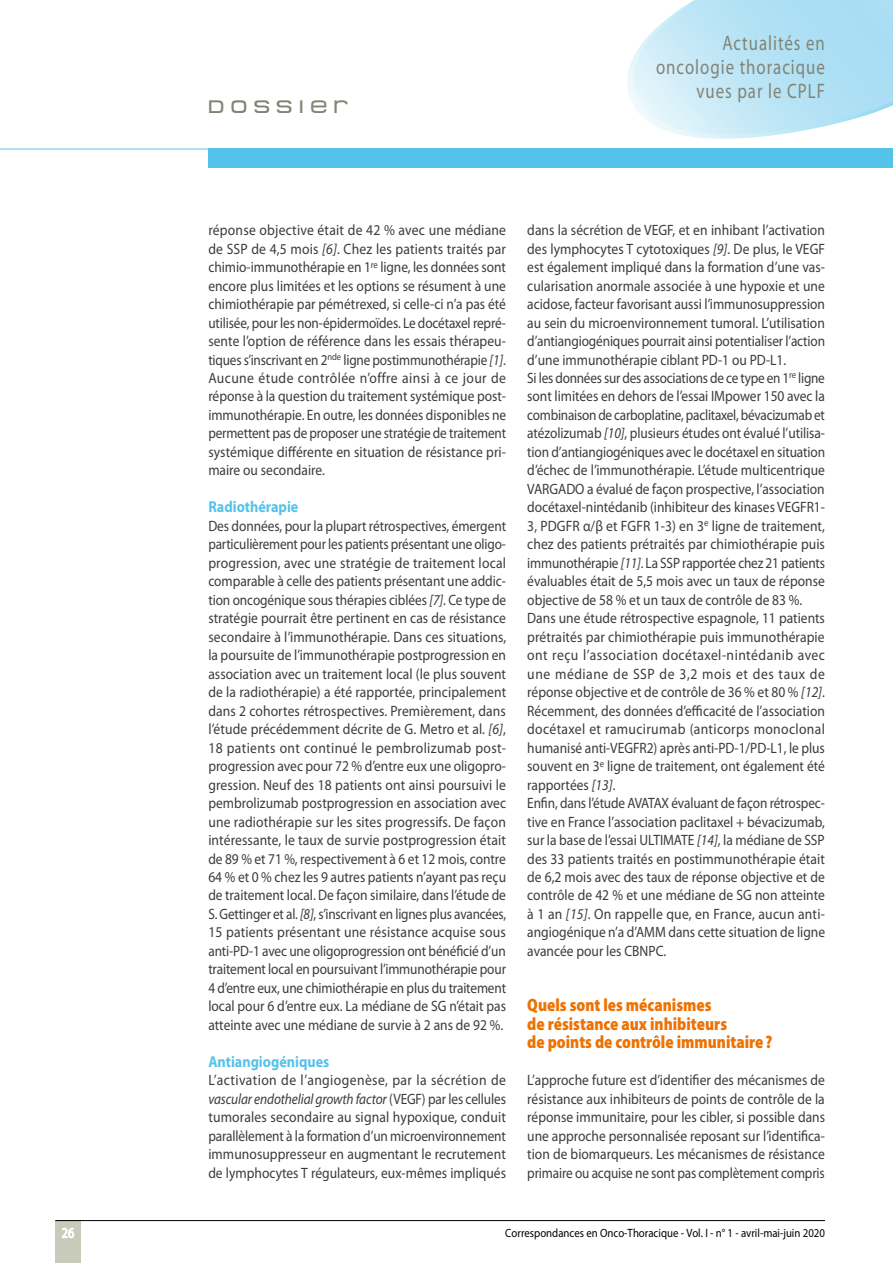
<style>
.page{position:relative;width:893px;height:1263px;background:#fff}
.page>*{position:absolute;margin:0;border:0;box-sizing:border-box;transform-origin:0 0}
.t1{font:21px/24px "Myriad Pro";letter-spacing:.06em;color:#828375;text-align:right;scale:.8 1}
.t2{font:900 semi-condensed 18px/18.5px "Myriad Pro";color:#ee7203;scale:.9 1}
.t3{font:18px "Metro DF";letter-spacing:.35em;color:#828375}
.t4{font:700 15.75px "Myriad Pro";color:#54c3e9;scale:.9 1}
.t5{font:15px/18.5px "Myriad Pro";color:#3c3c3b;scale:.9 1}
.t6{font:15px/18.5px "Myriad Pro";color:#3c3c3b;text-align:justify;scale:.89 1}
.t7{font:15px/18.5px "Myriad Pro";color:#3c3c3b;text-align:justify;scale:.91 1}
.t8{font:12px "Myriad Pro";color:#000;scale:.9 1}
.s1{font-style:italic}
</style>
<div class="page">
<div style="left:55px;top:1220px;width:26px;height:43px;background:#c8caba"></div>
<svg style="left:61px;top:1227px;width:13px;height:11px"></svg>
<hr style="left:55px;top:1220px;width:770px;height:1px;background:#000">
<div style="left:208px;top:149px;width:685px;height:19px;background:#54c3e9"></div>
<hr style="left:0;top:149px;width:893px;height:1px;background:#54c3e9">
<svg style="left:627px;top:0;width:266px;height:139px;background:#c5e8f6"></svg>
<p class="t3" style="left:208px;top:96px;width:142px">DOSSIER</p>
<h1 class="t1" style="left:656px;top:31px;width:213px">Actualités en oncologie thoracique vues par le CPLF</h1>
<p class="t7" style="left:208px;top:221px;width:329px">réponse objective était de 42 % avec une médiane de SSP de 4,5 mois <span class="s1">[6]</span>. Chez les patients traités par chimio-immunothérapie en 1<sup>re</sup> ligne, les données sont encore plus limitées et les options se résument à une chimiothérapie par pémétrexed, si celle-ci n’a pas été utilisée, pour les non-épidermoïdes. Le docétaxel repré&shy;sente l’option de référence dans les essais thérapeu&shy;tiques s’inscrivant en 2<sup>nde</sup> ligne postimmunothérapie <span class="s1">[1]</span>.<br>Aucune étude contrôlée n’offre ainsi à ce jour de réponse à la question du traitement systémique post&shy;immunothérapie. En outre, les données disponibles ne permettent pas de proposer une stratégie de traitement systémique différente en situation de résistance pri&shy;maire ou secondaire.</p>
<p class="t4" style="left:208px;top:498px;width:102px">Radiothérapie</p>
<p class="t6" style="left:208px;top:517px;width:336px">Des données, pour la plupart rétrospectives, émergent particulièrement pour les patients présentant une oligo&shy;progression, avec une stratégie de traitement local comparable à celle des patients présentant une addic&shy;tion oncogénique sous thérapies ciblées <span class="s1">[7]</span>. Ce type de stratégie pourrait être pertinent en cas de résistance secondaire à l’immunothérapie. Dans ces situations, la poursuite de l’immunothérapie postprogression en association avec un traitement local (le plus souvent de la radiothérapie) a été rapportée, principalement dans 2 cohortes rétrospectives. Premièrement, dans l’étude précédemment décrite de G. Metro et al. <span class="s1">[6]</span>, 18 patients ont continué le pembrolizumab post&shy;progression avec pour 72 % d’entre eux une oligopro&shy;gression. Neuf des 18 patients ont ainsi poursuivi le pembrolizumab postprogression en association avec une radiothérapie sur les sites progressifs. De façon intéressante, le taux de survie postprogression était de 89 % et 71 %, respectivement à 6 et 12 mois, contre 64 % et 0 % chez les 9 autres patients n’ayant pas reçu de traitement local. De façon similaire, dans l’étude de S. Gettinger et al. <span class="s1">[8]</span>, s’inscrivant en lignes plus avancées, 15 patients présentant une résistance acquise sous anti-PD-1 avec une oligoprogression ont bénéficié d’un traitement local en poursuivant l’immunothérapie pour 4 d’entre eux, une chimiothérapie en plus du traitement local pour 6 d’entre eux. La médiane de SG n’était pas atteinte avec une médiane de survie à 2 ans de 92 %.</p>
<p class="t4" style="left:208px;top:1053px;width:136px">Antiangiogéniques</p>
<p class="t7" style="left:208px;top:1071px;width:329px">L’activation de l’angiogenèse, par la sécrétion de <span class="s1">vascular endothelial growth factor</span> (VEGF) par les cellules tumorales secondaire au signal hypoxique, conduit parallèlement à la formation d’un microenvironnement immunosuppresseur en augmentant le recrutement de lymphocytes T régulateurs, eux-mêmes impliqués</p>
<p class="t5" style="left:527px;top:221px;width:332px">dans la sécrétion de VEGF, et en inhibant l’activation des lymphocytes T cytotoxiques <span class="s1">[9]</span>. De plus, le VEGF est également impliqué dans la formation d’une vas&shy;cularisation anormale associée à une hypoxie et une acidose, facteur favorisant aussi l’immunosuppression au sein du microenvironnement tumoral. L’utilisation d’antiangiogéniques pourrait ainsi potentialiser l’action d’une immunothérapie ciblant PD-1 ou PD-L1.<br>Si les données sur des associations de ce type en 1<sup>re</sup> ligne sont limitées en dehors de l’essai IMpower 150 avec la combinaison de carboplatine, paclitaxel, bévacizumab et atézolizumab <span class="s1">[10]</span>, plusieurs études ont évalué l’utilisa&shy;tion d’antiangiogéniques avec le docétaxel en situation d’échec de l’immunothérapie. L’étude multicentrique VARGADO a évalué de façon prospective, l’association docétaxel-nintédanib (inhibiteur des kinases VEGFR1- 3, PDGFR α/β et FGFR 1-3) en 3<sup>e</sup> ligne de traitement, chez des patients prétraités par chimiothérapie puis immunothérapie <span class="s1">[11]</span>. La SSP rapportée chez 21 patients évaluables était de 5,5 mois avec un taux de réponse objective de 58 % et un taux de contrôle de 83 %.<br>Dans une étude rétrospective espagnole, 11 patients prétraités par chimiothérapie puis immunothérapie ont reçu l’association docétaxel-nintédanib avec une médiane de SSP de 3,2 mois et des taux de réponse objective et de contrôle de 36 % et 80 % <span class="s1">[12]</span>.<br>Récemment, des données d’efficacité de l’association docétaxel et ramucirumab (anticorps monoclonal humanisé anti-VEGFR2) après anti-PD-1/PD-L1, le plus souvent en 3<sup>e</sup> ligne de traitement, ont également été rapportées <span class="s1">[13]</span>.<br>Enfin, dans l’étude AVATAX évaluant de façon rétrospec&shy;tive en France l’association paclitaxel + bévacizumab, sur la base de l’essai ULTIMATE <span class="s1">[14]</span>, la médiane de SSP des 33 patients traités en postimmunothérapie était de 6,2 mois avec des taux de réponse objective et de contrôle de 42 % et une médiane de SG non atteinte à 1 an <span class="s1">[15]</span>. On rappelle que, en France, aucun anti&shy;angiogénique n’a d’AMM dans cette situation de ligne avancée pour les CBNPC.</p>
<p class="t2" style="left:527px;top:996px;width:274px">Quels sont les mécanismes<br>de résistance aux inhibiteurs<br>de points de contrôle immunitaire?</p>
<p class="t5" style="left:527px;top:1071px;width:332px;text-align:justify">L’approche future est d’identifier des mécanismes de résistance aux inhibiteurs de points de contrôle de la réponse immunitaire, pour les cibler, si possible dans une approche personnalisée reposant sur l’identifica&shy;tion de biomarqueurs. Les mécanismes de résistance primaire ou acquise ne sont pas complètement compris</p>
<p class="t8" style="left:505px;top:1226px;width:357px">Correspondances en Onco-Thoracique - Vol. I - n° 1 - avril-mai-juin 2020</p>
</div>
